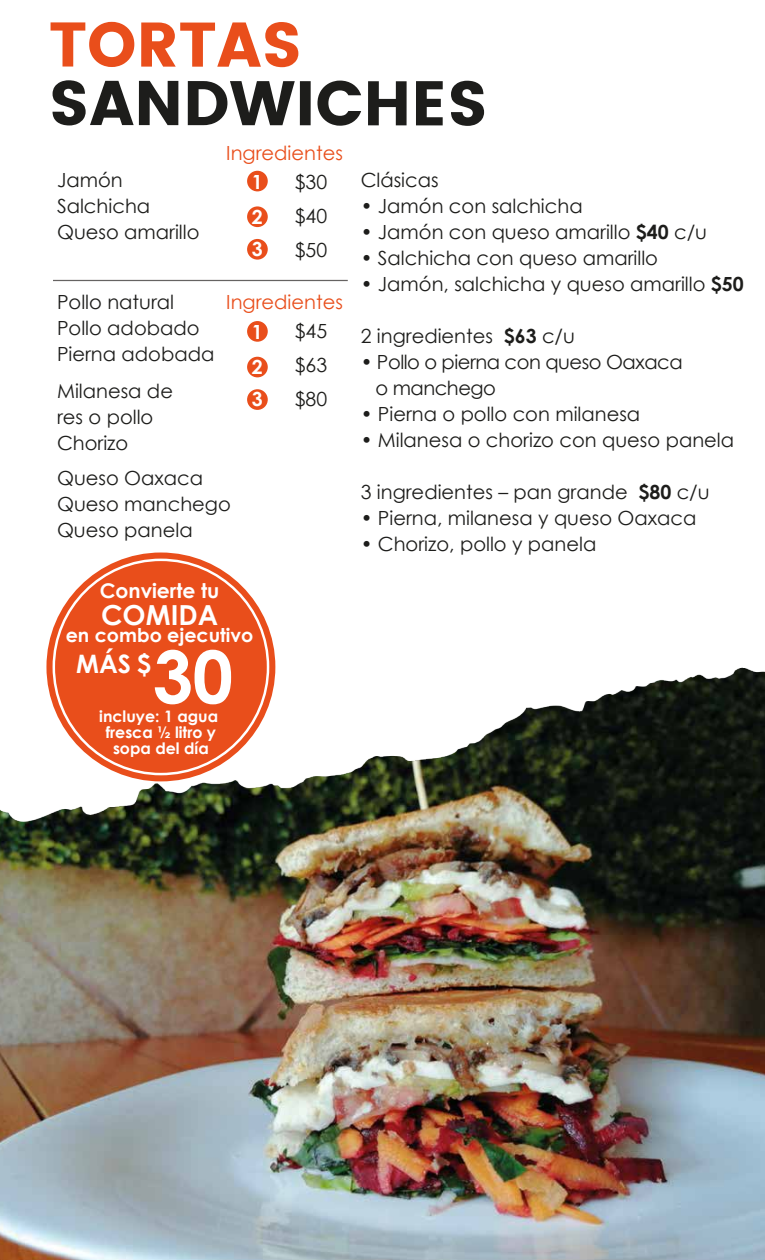
<style>
.page{position:relative;width:765px;height:1260px;background:#fff}
.page>*{position:absolute;margin:0;border:0;box-sizing:border-box;transform-origin:0 0}
.t1{font:700 72.5px "Century Gothic";color:#fff}
.t2{font:700 62.88px "Poppins";color:#1d1d1b}
.t3{font:700 62.88px "Poppins";color:#e94e1b}
.t4{font:700 27.62px "Century Gothic";color:#fff}
.t5{font:700 25.38px "Century Gothic";color:#fff}
.t6{font:700 20.25px "Century Gothic";color:#fff}
.t7{font:19.5px/26px "Century Gothic";color:#1d1d1b}
.t8{font:19.5px/26px "Century Gothic";letter-spacing:-.025em;color:#1d1d1b}
.t9{font:19.5px "Century Gothic";color:#e94e1b}
.t10{font:700 19.5px/35.4px "Century Gothic";color:#fff}
.t11{font:700 19.12px "Century Gothic";color:#fff}
.t12{font:700 15.75px/15.8px "Century Gothic";color:#fff;text-align:center}
.s1{font-weight:700}
</style>
<div class="page">
<img style="left:0;top:822px;width:765px;height:438px">
<img style="left:0;top:170px;width:765px;height:652px">
<div style="left:46px;top:553px;width:229px;height:228px;background:#e94e1b;border-radius:50%"></div>
<hr style="left:53px;top:280px;width:295px;height:1px;background:#666362">
<div style="left:247px;top:171px;width:21px;height:20px;background:#e94e1b;border-radius:50%"></div>
<div style="left:247px;top:206px;width:21px;height:21px;background:#e94e1b;border-radius:50%"></div>
<div style="left:247px;top:239px;width:21px;height:21px;background:#e94e1b;border-radius:50%"></div>
<div style="left:247px;top:321px;width:21px;height:21px;background:#e94e1b;border-radius:50%"></div>
<div style="left:247px;top:357px;width:21px;height:20px;background:#e94e1b;border-radius:50%"></div>
<div style="left:247px;top:389px;width:21px;height:21px;background:#e94e1b;border-radius:50%"></div>
<h2 class="t3" style="left:49px;top:8px;width:255px">TORTAS</h2>
<h2 class="t2" style="left:49px;top:67px;width:441px">SANDWICHES</h2>
<p class="t9" style="left:226px;top:139px;width:118px">Ingredientes</p>
<p class="t7" style="left:295px;top:164px;width:34px;line-height:34.1px;text-align:justify">$30 $40 $50</p>
<p class="t9" style="left:226px;top:289px;width:118px">Ingredientes</p>
<p class="t7" style="left:295px;top:313px;width:34px;line-height:34.1px;text-align:justify">$45 $63 $80</p>
<p class="t7" style="left:57px;top:167px;width:144px">Jamón<br>Salchicha<br>Queso amarillo</p>
<p class="t10" style="left:252px;top:163px;width:12px">1<br>2</p>
<p class="t10" style="left:252px;top:230px;width:12px">3</p>
<p class="t7" style="left:57px;top:288px;width:159px">Pollo natural<br>Pollo adobado<br>Pierna adobada</p>
<p class="t10" style="left:252px;top:313px;width:12px">1<br>2</p>
<p class="t10" style="left:252px;top:381px;width:12px">3</p>
<p class="t7" style="left:57px;top:378px;width:118px">Milanesa de res o pollo<br>Chorizo</p>
<p class="t7" style="left:57px;top:465px;width:175px">Queso Oaxaca<br>Queso manchego<br>Queso panela</p>
<p class="t6" style="left:100px;top:576px;width:121px">Convierte tu</p>
<h3 class="t4" style="left:101px;top:594px;width:119px">COMIDA</h3>
<p class="t11" style="left:66px;top:621px;width:189px">en combo ejecutivo</p>
<h3 class="t5" style="left:76px;top:644px;width:76px">MÁS $</h3>
<h1 class="t1" style="left:153px;top:622px;width:82px">30</h1>
<p class="t12" style="left:106px;top:724px;width:112px">fresca ½ litro y sopa del día</p>
<p class="t12" style="left:99px;top:708px;width:120px">incluye: 1 agua</p>
<p class="t7" style="left:361px;top:166px;width:80px">Clásicas</p>
<p class="t7" style="left:361px;top:192px;width:224px">• Jamón con salchicha</p>
<p class="t7" style="left:361px;top:218px;width:348px">• Jamón con queso amarillo <span class="s1">$40</span> c/u</p>
<p class="t7" style="left:361px;top:244px;width:299px">• Salchicha con queso amarillo</p>
<p class="t7" style="left:361px;top:270px;width:384px">• Jamón, salchicha y queso amarillo <span class="s1">$50</span></p>
<p class="t7" style="left:361px;top:322px;width:216px">2 ingredientes <span class="s1">$63</span> c/u</p>
<p class="t8" style="left:375px;top:348px;width:309px;text-indent:-15px">• Pollo o pierna con queso Oaxaca o manchego</p>
<p class="t7" style="left:361px;top:400px;width:281px">• Pierna o pollo con milanesa</p>
<p class="t7" style="left:361px;top:426px;width:375px">• Milanesa o chorizo con queso panela</p>
<p class="t7" style="left:361px;top:478px;width:351px">3 ingredientes – pan grande <span class="s1">$80</span> c/u</p>
<p class="t7" style="left:361px;top:504px;width:337px">• Pierna, milanesa y queso Oaxaca</p>
<p class="t7" style="left:361px;top:530px;width:237px">• Chorizo, pollo y panela</p>
</div>
